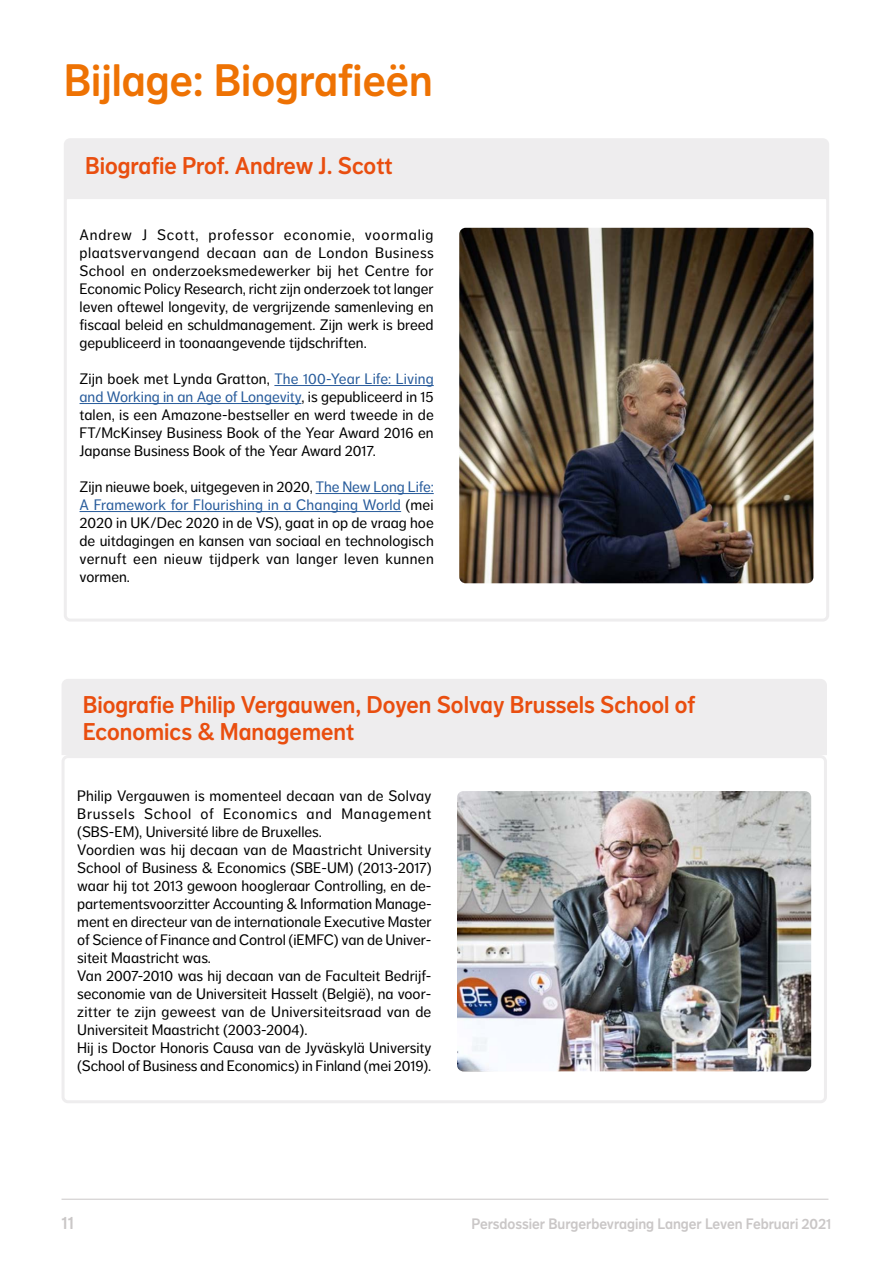
<style>
.page{position:relative;width:893px;height:1263px;background:#fff}
.page>*{position:absolute;margin:0;border:0;box-sizing:border-box;transform-origin:0 0}
.t1{font:45px "NN Dagny Display";color:#ee7203}
.t2{font:24px/27px "NN Dagny Display";color:#e94e0f}
.t3{font:18px "NN Dagny Display";color:#cac7c7}
.t4{font:15px/18px "NN Dagny Text";color:#000;text-align:justify}
.t5{font:15px "NN Dagny Display";color:#cac7c7}
.s1{color:#275b9b}
</style>
<div class="page">
<hr style="left:62px;top:1199px;width:766px;height:1px;background:#cac7c7">
<hr style="left:274px;top:385px;width:160px;height:1px;background:#275b9b">
<hr style="left:80px;top:403px;width:221px;height:1px;background:#275b9b">
<hr style="left:316px;top:493px;width:118px;height:1px;background:#275b9b">
<hr style="left:80px;top:511px;width:321px;height:1px;background:#275b9b">
<div style="left:62px;top:755px;width:765px;height:348px;border:3px solid #eeedee;border-radius:5px"></div>
<div style="left:64px;top:138px;width:765px;height:61px;background:#eeedee"></div>
<div style="left:62px;top:679px;width:765px;height:76px;background:#eeedee"></div>
<img style="left:459px;top:228px;width:354px;height:355px">
<img style="left:457px;top:791px;width:354px;height:280px">
<h1 class="t1" style="left:64px;top:54px;width:370px">Bijlage: Biografieën</h1>
<h2 class="t2" style="left:85px;top:152px;width:309px">Biografie Prof. Andrew J. Scott</h2>
<p class="t4" style="left:80px;top:226px;width:356px">Andrew J Scott, professor economie, voormalig plaatsvervangend decaan aan de London Business School en onderzoeksmedewerker bij het Centre for Economic Policy Research, richt zijn onderzoek tot langer leven oftewel longevity, de vergrijzende samenleving en fiscaal beleid en schuldmanagement. Zijn werk is breed gepubliceerd in toonaangevende tijdschriften.</p>
<p class="t4" style="left:80px;top:370px;width:356px">Zijn boek met Lynda Gratton, <span class="s1">The 100-Year Life: Living and Working in an Age of Longevity</span>, is gepubliceerd in 15 talen, is een Amazone-bestseller en werd tweede in de FT/McKinsey Business Book of the Year Award 2016 en Japanse Business Book of the Year Award 2017.</p>
<p class="t4" style="left:80px;top:478px;width:356px">Zijn nieuwe boek, uitgegeven in 2020, <span class="s1">The New Long Life:<br>A Framework for Flourishing in a Changing World</span> (mei 2020 in UK/Dec 2020 in de VS), gaat in op de vraag hoe de uitdagingen en kansen van sociaal en technologisch vernuft een nieuw tijdperk van langer leven kunnen vormen.</p>
<h2 class="t2" style="left:83px;top:691px;width:614px">Biografie Philip Vergauwen, Doyen Solvay Brussels School of<br>Economics &amp; Management</h2>
<p class="t4" style="left:77px;top:787px;width:356px;text-align:left">Philip Vergauwen is momenteel decaan van de Solvay Brussels School of Economics and Management (SBS-EM), Université libre de Bruxelles.<br>Voordien was hij decaan van de Maastricht University School of Business &amp; Economics (SBE-UM) (2013-2017) waar hij tot 2013 gewoon hoogleraar Controlling, en de&shy;partementsvoorzitter Accounting &amp; Information Manage&shy;ment en directeur van de internationale Executive Master of Science of Finance and Control (iEMFC) van de Univer&shy;siteit Maastricht was.<br>Van 2007-2010 was hij decaan van de Faculteit Bedrijf&shy;seconomie van de Universiteit Hasselt (België), na voor&shy;zitter te zijn geweest van de Universiteitsraad van de Universiteit Maastricht (2003-2004).<br>Hij is Doctor Honoris Causa van de Jyväskylä University (School of Business and Economics) in Finland (mei 2019).</p>
<p class="t3" style="left:62px;top:1212px;width:14px">11</p>
<p class="t5" style="left:472px;top:1215px;width:361px">Persdossier Burgerbevraging Langer Leven Februari 2021</p>
</div>
